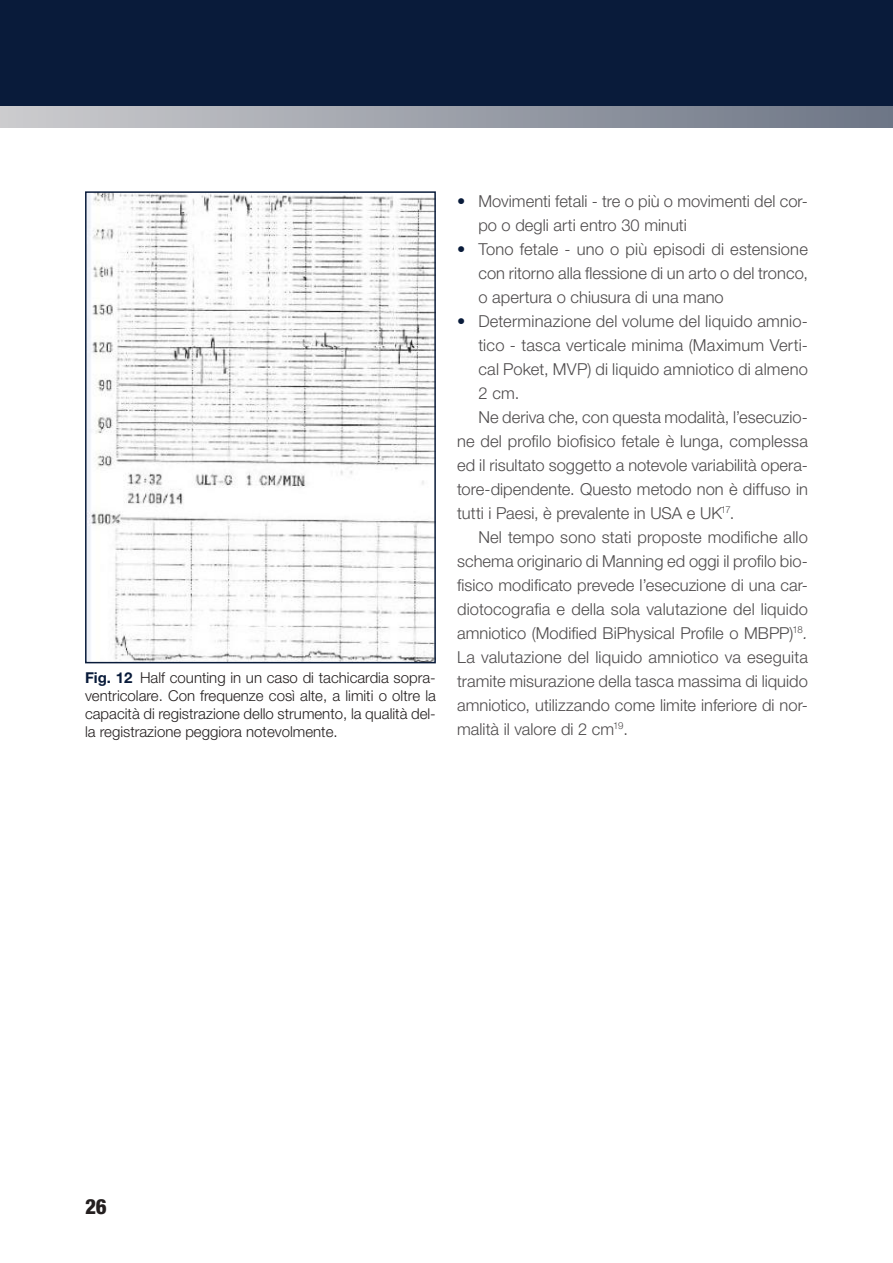
<style>
.page{position:relative;width:893px;height:1263px;background:#fff}
.page>*{position:absolute;margin:0;border:0;box-sizing:border-box;transform-origin:0 0}
.t1{font:800 condensed 21px "Helvetica Neue LT Std";color:#241f1f}
.t2{font:300 16.5px/24px "Helvetica Neue LT Std";letter-spacing:.005em;color:#4e4b4c}
.t3{font:300 15px/18px "Helvetica Neue LT Std";color:#241f1f;text-align:justify}
.s1{font-weight:700;color:#091b3a}
.s2{color:#091b3a}
.s3{font-style:italic}
</style>
<div class="page">
<div style="left:0;top:0;width:893px;height:128px;background:#091b3a"></div>
<div style="left:0;top:106px;width:893px;height:22px;background:linear-gradient(to right,#ccccce,#6d7586)"></div>
<img style="left:88px;top:194px;width:345px;height:466px">
<div style="left:85px;top:191px;width:351px;height:472px;border:2px solid #091b3a"></div>
<p class="t3" style="left:85px;top:668px;width:352px"><span class="s1">Fig. 12</span> Half counting in un caso di tachicardia sopra‑ ventricolare. Con frequenze così alte, a limiti o oltre la capacità di registrazione dello strumento, la qualità del‑ la registrazione peggiora notevolmente.</p>
<p class="t2" style="left:478px;top:189px;width:331px;text-indent:-21px"><span class="s2">•</span> Movimenti fetali - tre o più o movimenti del cor‑ po o degli arti entro 30 minuti</p>
<p class="t2" style="left:478px;top:237px;width:331px;text-align:justify;text-indent:-21px"><span class="s2">•</span> Tono fetale - uno o più episodi di estensione con ritorno alla flessione di un arto o del tronco, o apertura o chiusura di una mano</p>
<p class="t2" style="left:457px;top:309px;width:352px"><span class="s2">•</span> Determinazione del volume del liquido amnio‑</p>
<p class="t2" style="left:478px;top:333px;width:331px">tico - tasca verticale minima (Maximum Verti‑</p>
<p class="t2" style="left:478px;top:357px;width:331px">cal Poket, MVP) di liquido amniotico di almeno</p>
<p class="t2" style="left:478px;top:381px;width:43px">2 cm.</p>
<p class="t2" style="left:478px;top:405px;width:331px">Ne deriva che, con questa modalità, l’esecuzio‑</p>
<p class="t2" style="left:457px;top:429px;width:352px">ne del profilo biofisico fetale è lunga, complessa</p>
<p class="t2" style="left:457px;top:453px;width:352px">ed il risultato soggetto a notevole variabilità opera‑</p>
<p class="t2" style="left:457px;top:477px;width:352px">tore-dipendente. Questo metodo non è diffuso in</p>
<p class="t2" style="left:457px;top:501px;width:279px">tutti i Paesi, è prevalente in USA e UK<sup>17</sup>.</p>
<p class="t2" style="left:478px;top:525px;width:331px">Nel tempo sono stati proposte modifiche allo</p>
<p class="t2" style="left:457px;top:549px;width:352px">schema originario di Manning ed oggi il profilo bio‑</p>
<p class="t2" style="left:457px;top:573px;width:352px">fisico modificato prevede l’esecuzione di una car‑</p>
<p class="t2" style="left:457px;top:597px;width:352px">diotocografia e della sola valutazione del liquido</p>
<p class="t2" style="left:457px;top:621px;width:352px">amniotico (Modified BiPhysical Profile o MBPP)<sup>18</sup><span class="s3">.</span></p>
<p class="t2" style="left:457px;top:645px;width:352px">La valutazione del liquido amniotico va eseguita</p>
<p class="t2" style="left:457px;top:669px;width:352px">tramite misurazione della tasca massima di liquido</p>
<p class="t2" style="left:457px;top:693px;width:352px">amniotico, utilizzando come limite inferiore di nor‑</p>
<p class="t2" style="left:457px;top:717px;width:172px">malità il valore di 2 cm<sup>19</sup>.</p>
<p class="t1" style="left:85px;top:1194px;width:23px">26</p>
</div>
